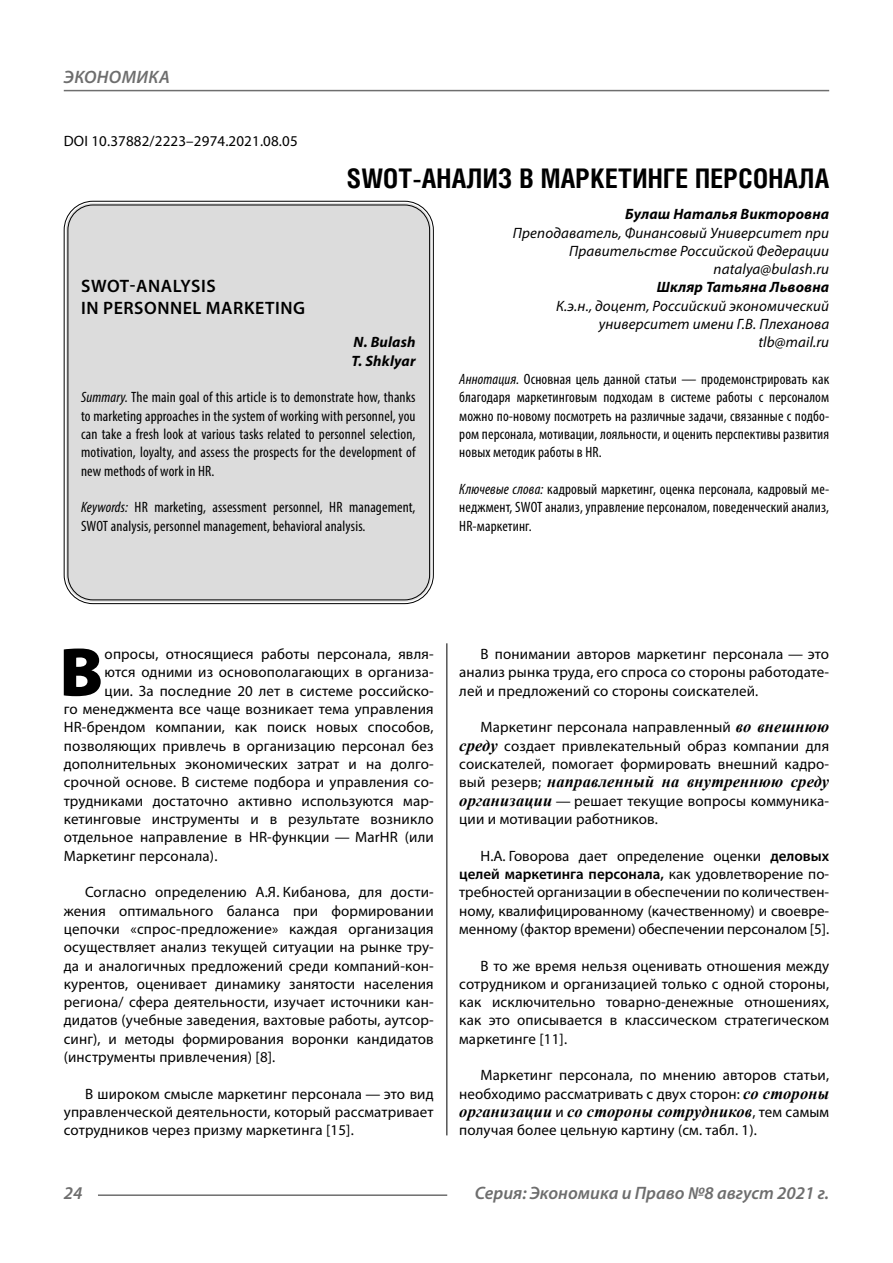
<style>
.page{position:relative;width:893px;height:1263px;background:#fff}
.page>*{position:absolute;margin:0;border:0;box-sizing:border-box;transform-origin:0 0}
.Bukvica{font:900 69.3px "Myriad Pro";color:#000}
.Header{font:700 27px "Helios Cond C";letter-spacing:.01em;color:#000}
.t1{font:italic 600 18px "Myriad Pro";color:#6e6e6e}
.Header-eng{font:600 18px/21.6px "Myriad Pro";letter-spacing:.03em;color:#000}
.Normal{font:italic 700 16.5px "Times New Roman";letter-spacing:.01em;color:#000}
.Normal-2{font:15px/18.3px "Myriad Pro";letter-spacing:.01em;color:#000;text-align:justify}
.Bukvica-2{font:15px "Myriad Pro";letter-spacing:.01em;color:#000}
.Annotation-rus{font:condensed 15px/18.3px "Myriad Pro";letter-spacing:.01em;color:#000;text-align:justify}
.Annotation-eng{font:condensed 15px/18.3px "Myriad Pro";letter-spacing:.01em;color:#000;text-align:justify}
.Author-doc{font:italic 15px/18.3px "Myriad Pro";letter-spacing:.01em;color:#000;text-align:right}
.Author{font:italic 700 15px "Myriad Pro";letter-spacing:.01em;color:#000}
.DOI{font:15px "Myriad Pro";letter-spacing:.01em;color:#000}
.Author-email{font:italic 15px "Myriad Pro";letter-spacing:.01em;color:#000}
.Author-eng{font:italic 700 15px "Myriad Pro";letter-spacing:.01em;color:#000}
.s1{font-style:italic}
.s2{font-family:"Times New Roman";font-weight:700;font-style:italic;font-size:16.5px}
.s3{font-family:"Myriad Pro";font-weight:400;font-style:normal;font-size:15px}
.s4{font-weight:600}
</style>
<div class="page">
<hr style="left:446px;top:631px;width:1px;height:504px;background:#000">
<div style="left:66px;top:203px;width:365px;height:399px;background:#dcdcdc;border-radius:27px"></div>
<hr style="left:98px;top:1194px;width:349px;height:2px;background:#6e6e6e">
<hr style="left:64px;top:90px;width:765px;height:1px;background:#6e6e6e">
<p class="t1" style="left:64px;top:66px;width:24px">Экономика</p>
<p class="DOI" style="left:64px;top:132px;width:235px">DOI 10.37882/2223–2974.2021.08.05</p>
<p class="Header" style="left:347px;top:162px;width:484px">SWOT-АНАЛИЗ В МАРКЕТИНГЕ ПЕРСОНАЛА</p>
<p class="Author" style="left:625px;top:204px;width:205px">Булаш Наталья Викторовна</p>
<p class="Author-doc" style="left:513px;top:223px;width:318px">Преподаватель, Финансовый Университет при<br>Правительстве Российской Федерации</p>
<p class="Author-email" style="left:713px;top:260px;width:117px">natalya@bulash.ru</p>
<p class="Author" style="left:657px;top:278px;width:174px">Шкляр Татьяна Львовна</p>
<p class="Author-doc" style="left:556px;top:296px;width:275px">К.э.н., доцент, Российский экономический университет имени Г.В. Плеханова</p>
<p class="Author-email" style="left:758px;top:333px;width:72px">tlb@mail.ru</p>
<p class="Annotation-rus" style="left:459px;top:370px;width:371px"><span class="s1">Аннотация.</span> Основная цель данной статьи — продемонстрировать как благодаря маркетинговым подходам в системе работы с персоналом можно по-новому посмотреть на различные задачи, связанные с подбо&shy;ром персонала, мотивации, лояльности, и оценить перспективы развития новых методик работы в HR.</p>
<p class="Annotation-rus" style="left:459px;top:480px;width:371px"><span class="s1">Ключевые слова:</span> кадровый маркетинг, оценка персонала, кадровый ме&shy;неджмент, SWOT анализ, управление персоналом, поведенческий анализ, HR-маркетинг.</p>
<p class="Header-eng" style="left:81px;top:275px;width:225px">SWOT-ANALYSIS<br>IN PERSONNEL MARKETING</p>
<p class="Author-eng" style="left:354px;top:333px;width:63px">N. Bulash</p>
<p class="Author-eng" style="left:351px;top:351px;width:66px">T. Shklyar</p>
<p class="Annotation-eng" style="left:81px;top:388px;width:336px"><span class="s1">Summary.</span> The main goal of this article is to demonstrate how, thanks to marketing approaches in the system of working with personnel, you can take a fresh look at various tasks related to personnel selection, motivation, loyalty, and assess the prospects for the development of new methods of work in HR.</p>
<p class="Annotation-eng" style="left:81px;top:498px;width:336px"><span class="s1">Keywords:</span> HR marketing, assessment personnel, HR management,<br>SWOT analysis, personnel management, behavioral analysis.</p>
<p class="Bukvica" style="left:59px;top:626px;width:45px">В</p>
<p class="Bukvica-2" style="left:105px;top:645px;width:331px">опросы, относящиеся работы персонала, явля-</p>
<p class="Bukvica-2" style="left:105px;top:663px;width:331px">ются одними из основополагающих в организа-</p>
<p class="Bukvica-2" style="left:105px;top:681px;width:331px">ции. За последние 20 лет в системе российско-</p>
<p class="Bukvica-2" style="left:64px;top:700px;width:371px">го менеджмента все чаще возникает тема управления</p>
<p class="Bukvica-2" style="left:64px;top:718px;width:371px">HR-брендом компании, как поиск новых способов,</p>
<p class="Bukvica-2" style="left:64px;top:736px;width:371px">позволяющих привлечь в организацию персонал без</p>
<p class="Bukvica-2" style="left:64px;top:755px;width:371px">дополнительных экономических затрат и на долго-</p>
<p class="Bukvica-2" style="left:64px;top:773px;width:371px">срочной основе. В системе подбора и управления со-</p>
<p class="Bukvica-2" style="left:64px;top:791px;width:371px">трудниками достаточно активно используются мар-</p>
<p class="Bukvica-2" style="left:64px;top:810px;width:371px">кетинговые инструменты и в результате возникло</p>
<p class="Bukvica-2" style="left:64px;top:828px;width:371px">отдельное направление в HR-функции — MarHR (или</p>
<p class="Bukvica-2" style="left:64px;top:846px;width:154px">Маркетинг персонала).</p>
<p class="Normal-2" style="left:64px;top:883px;width:371px;text-indent:21px">Согласно определению А.Я. Кибанова, для дости&shy;жения оптимального баланса при формировании цепочки «спрос-предложение» каждая организация осуществляет анализ текущей ситуации на рынке тру&shy;да и аналогичных предложений среди компаний-кон&shy;курентов, оценивает динамику занятости населения региона/ сфера деятельности, изучает источники кан&shy;дидатов (учебные заведения, вахтовые работы, аутсор&shy;синг), и методы формирования воронки кандидатов (инструменты привлечения) [8].</p>
<p class="Normal-2" style="left:64px;top:1084px;width:371px;text-indent:21px">В широком смысле маркетинг персонала — это вид управленческой деятельности, который рассматривает сотрудников через призму маркетинга [15].</p>
<p class="Normal-2" style="left:459px;top:644px;width:371px;text-indent:21px">В понимании авторов маркетинг персонала — это анализ рынка труда, его спроса со стороны работодате&shy;лей и предложений со стороны соискателей.</p>
<p class="Normal-2" style="left:459px;top:718px;width:371px;text-indent:21px">Маркетинг персонала направленный <span class="s2">во внешнюю среду</span> создает привлекательный образ компании для соискателей, помогает формировать внешний кадро-</p>
<p class="Normal" style="left:459px;top:770px;width:371px"><span class="s3">вый резерв;</span> направленный на внутреннюю среду</p>
<p class="Normal-2" style="left:459px;top:791px;width:371px"><span class="s2">организации</span> — решает текущие вопросы коммуника&shy;ции и мотивации работников.</p>
<p class="Normal-2" style="left:459px;top:846px;width:371px;text-indent:21px">Н.А. Говорова дает определение оценки <span class="s4">деловых целей маркетинга персонала,</span> как удовлетворение по&shy;требностей организации в обеспечении по количествен&shy;ному, квалифицированному (качественному) и своевре&shy;менному (фактор времени) обеспечении персоналом [5].</p>
<p class="Normal-2" style="left:459px;top:956px;width:371px;text-indent:21px">В то же время нельзя оценивать отношения между сотрудником и организацией только с одной стороны, как исключительно товарно-денежные отношениях, как это описывается в классическом стратегическом маркетинге [11].</p>
<p class="Normal-2" style="left:459px;top:1066px;width:371px;text-align:right">Маркетинг персонала, по мнению авторов статьи, необходимо рассматривать с двух сторон: <span class="s2">со стороны</span></p>
<p class="Normal" style="left:459px;top:1100px;width:371px">организации <span class="s3">и</span> со стороны сотрудников<span class="s3">, тем самым</span></p>
<p class="Normal-2" style="left:459px;top:1121px;width:298px">получая более цельную картину (см. табл. 1).</p>
<p class="t1" style="left:64px;top:1182px;width:20px">24</p>
<p class="t1" style="left:475px;top:1182px;width:356px">Серия: Экономика и Право №8 август 2021 г.</p>
</div>
